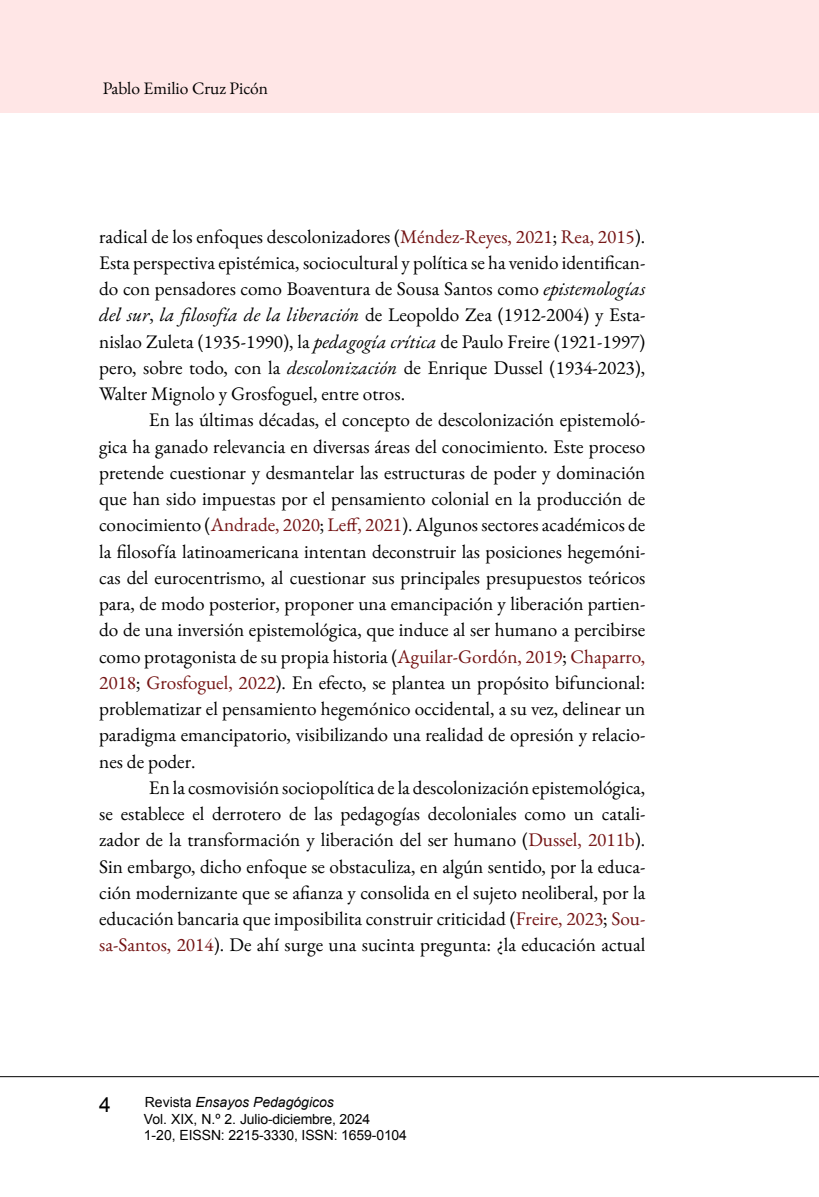
<style>
.page{position:relative;width:819px;height:1197px;background:#fff}
.page>*{position:absolute;margin:0;border:0;box-sizing:border-box;transform-origin:0 0}
.t1{font:21px "Arial";color:#000}
.Texto_general{font:19.25px/26.2px "EB Garamond";color:#000;text-align:justify}
.t2{font:17.5px "EB Garamond";color:#000}
.t3{font:14px/16.6px "Arial";letter-spacing:-.01em;color:#000}
.s1{color:#741414}
.s2{font-style:italic}
</style>
<div class="page">
<div style="left:0;top:0;width:818px;height:113px;background:#ffe6e6"></div>
<hr style="left:0;top:1076px;width:819px;height:1px;background:#000">
<p class="t2" style="left:103px;top:77px;width:167px">Pablo Emilio Cruz Picón</p>
<p class="Texto_general" style="left:99px;top:223px;width:548px">radical de los enfoques descolonizadores (<span class="s1">Méndez-Reyes, 2021</span>; <span class="s1">Rea, 2015</span>).<br>Esta perspectiva epistémica, sociocultural y política se ha venido identifican&shy;do con pensadores como Boaventura de Sousa Santos como <span class="s2">epistemologías del sur</span>, <span class="s2">la filosofía de la liberación</span> de Leopoldo Zea (1912-2004) y Esta&shy;nislao Zuleta (1935-1990), la <span class="s2">pedagogía crítica</span> de Paulo Freire (1921-1997) pero, sobre todo, con la <span class="s2">descolonización</span> de Enrique Dussel (1934-2023), Walter Mignolo y Grosfoguel, entre otros.</p>
<p class="Texto_general" style="left:99px;top:407px;width:548px;text-indent:50px">En las últimas décadas, el concepto de descolonización epistemoló&shy;gica ha ganado relevancia en diversas áreas del conocimiento. Este proceso pretende cuestionar y desmantelar las estructuras de poder y dominación que han sido impuestas por el pensamiento colonial en la producción de conocimiento (<span class="s1">Andrade, 2020</span>; <span class="s1">Leff, 2021</span>). Algunos sectores académicos de la filosofía latinoamericana intentan deconstruir las posiciones hegemóni&shy;cas del eurocentrismo, al cuestionar sus principales presupuestos teóricos para, de modo posterior, proponer una emancipación y liberación partien&shy;do de una inversión epistemológica, que induce al ser humano a percibirse como protagonista de su propia historia (<span class="s1">Aguilar-Gordón, 2019</span>; <span class="s1">Chaparro, 2018</span>; <span class="s1">Grosfoguel, 2022</span>). En efecto, se plantea un propósito bifuncional: problematizar el pensamiento hegemónico occidental, a su vez, delinear un paradigma emancipatorio, visibilizando una realidad de opresión y relacio&shy;nes de poder.</p>
<p class="Texto_general" style="left:99px;top:774px;width:548px;text-indent:50px">En la cosmovisión sociopolítica de la descolonización epistemológica, se establece el derrotero de las pedagogías decoloniales como un catali&shy;zador de la transformación y liberación del ser humano (<span class="s1">Dussel, 2011b</span>).<br>Sin embargo, dicho enfoque se obstaculiza, en algún sentido, por la educa&shy;ción modernizante que se afianza y consolida en el sujeto neoliberal, por la educación bancaria que imposibilita construir criticidad (<span class="s1">Freire, 2023</span>; <span class="s1">Sou&shy;sa-Santos, 2014</span>). De ahí surge una sucinta pregunta: ¿la educación actual</p>
<p class="t1" style="left:99px;top:1091px;width:13px">4</p>
<p class="t3" style="left:144px;top:1094px;width:265px">Revista <span class="s2">Ensayos Pedagógicos<br></span>Vol. XIX, N.º 2. Julio-diciembre, 2024<br>1-20, EISSN: 2215-3330, ISSN: 1659-0104</p>
</div>
